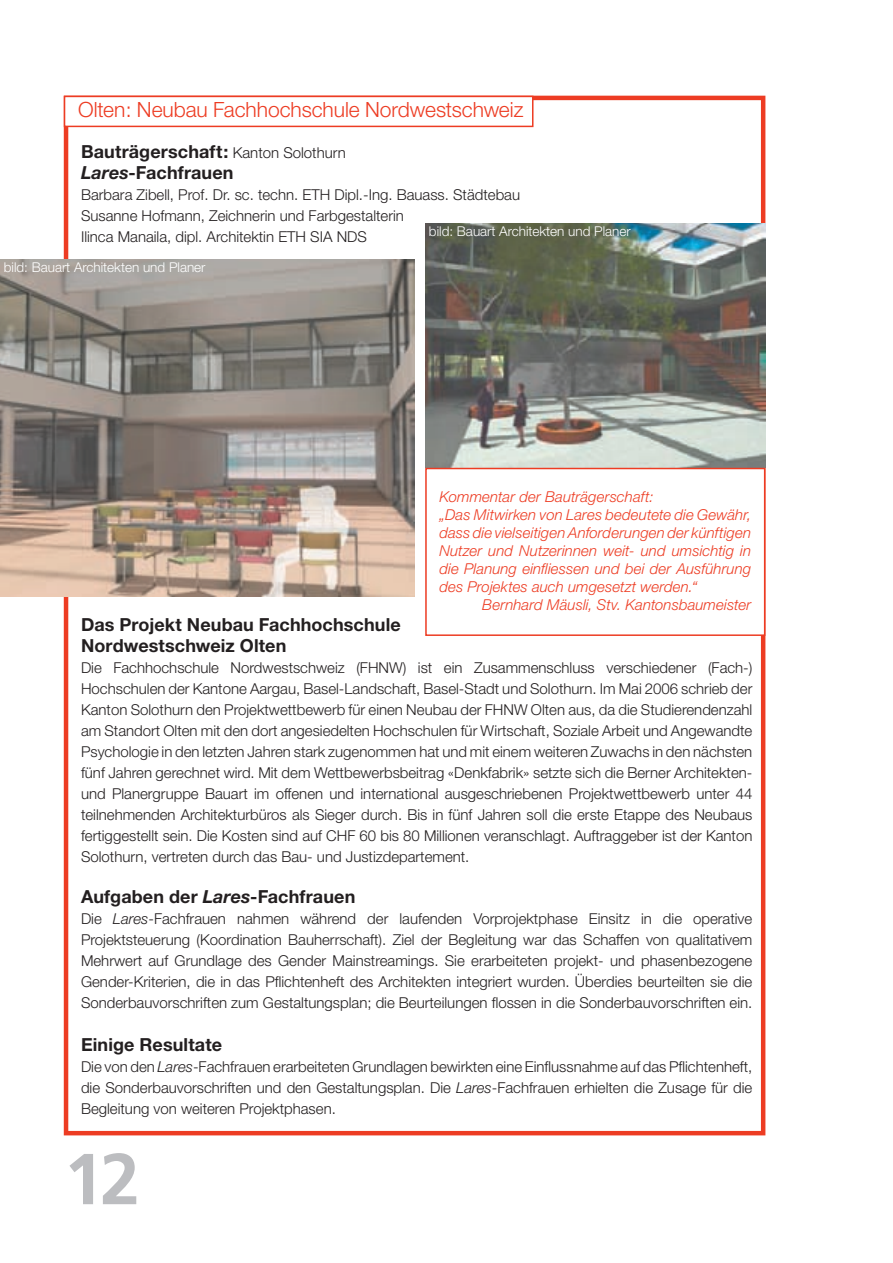
<style>
.page{position:relative;width:893px;height:1263px;background:#fff}
.page>*{position:absolute;margin:0;border:0;box-sizing:border-box;transform-origin:0 0}
.t1{font:700 72px "Frutiger";color:#bcbdc0}
.t2{font:300 21px "Helvetica Neue";letter-spacing:-.005em;color:#ed3c23}
.t3{font:700 18px/21.6px "Helvetica Neue";letter-spacing:.005em;color:#231f20}
.t4{font:300 15px/21px "Helvetica Neue";color:#231f20;text-align:justify}
.t5{font:italic 300 15px/18px "Helvetica Neue";letter-spacing:.005em;color:#ed3c23}
.t6{font:300 13.5px "Helvetica Neue";color:#fff}
.s1{font-weight:300;font-size:15px}
.s2{font-style:italic}
</style>
<div class="page">
<img style="left:0;top:259px;width:415px;height:338px">
<img style="left:425px;top:223px;width:340px;height:245px">
<div style="left:64px;top:96px;width:469px;height:31px;border:2px solid #ed3c23"></div>
<div style="left:425px;top:468px;width:340px;height:168px;border:2px solid #ed3c23"></div>
<h2 class="t2" style="left:78px;top:97px;width:447px">Olten: Neubau Fachhochschule Nordwestschweiz</h2>
<p class="t3" style="left:81px;top:140px;width:266px">Bauträgerschaft: <span class="s1">Kanton Solothurn<br></span><span class="s2">Lares</span>-Fachfrauen</p>
<p class="t4" style="left:81px;top:184px;width:441px;text-align:left">Barbara Zibell, Prof. Dr. sc. techn. ETH Dipl.-Ing. Bauass. Städtebau<br>Susanne Hofmann, Zeichnerin und Farbgestalterin<br>Ilinca Manaila, dipl. Architektin ETH SIA NDS</p>
<p class="t6" style="left:429px;top:223px;width:203px">bild: Bauart Architekten und Planer</p>
<p class="t6" style="left:4px;top:259px;width:203px">bild: Bauart Architekten und Planer</p>
<p class="t5" style="left:439px;top:487px;width:313px">Kommentar der Bauträgerschaft:<br>„Das Mitwirken von Lares bedeutete die Gewähr, dass die vielseitigen Anforderungen der künftigen Nutzer und Nutzerinnen weit- und umsichtig in die Planung einfliessen und bei der Ausführung des Projektes auch umgesetzt werden.“</p>
<p class="t5" style="left:482px;top:595px;width:270px">Bernhard Mäusli, Stv. Kantonsbaumeister</p>
<p class="t3" style="left:81px;top:613px;width:321px">Das Projekt Neubau Fachhochschule<br>Nordwestschweiz Olten</p>
<p class="t4" style="left:81px;top:657px;width:673px">Die Fachhochschule Nordwestschweiz (FHNW) ist ein Zusammenschluss verschiedener (Fach-)<br>Hochschulen der Kantone Aargau, Basel-Landschaft, Basel-Stadt und Solothurn. Im Mai 2006 schrieb der Kanton Solothurn den Projektwettbewerb für einen Neubau der FHNW Olten aus, da die Studierendenzahl am Standort Olten mit den dort angesiedelten Hochschulen für Wirtschaft, Soziale Arbeit und Angewandte Psychologie in den letzten Jahren stark zugenommen hat und mit einem weiteren Zuwachs in den nächsten fünf Jahren gerechnet wird. Mit dem Wettbewerbsbeitrag «Denkfabrik» setzte sich die Berner Architekten&shy;und Planergruppe Bauart im offenen und international ausgeschriebenen Projektwettbewerb unter 44 teilnehmenden Architekturbüros als Sieger durch. Bis in fünf Jahren soll die erste Etappe des Neubaus fertiggestellt sein. Die Kosten sind auf CHF 60 bis 80 Millionen veranschlagt. Auftraggeber ist der Kanton Solothurn, vertreten durch das Bau- und Justizdepartement.</p>
<p class="t3" style="left:81px;top:885px;width:276px">Aufgaben der <span class="s2">Lares</span>-Fachfrauen</p>
<p class="t4" style="left:81px;top:908px;width:673px">Die <span class="s2">Lares</span>-Fachfrauen nahmen während der laufenden Vorprojektphase Einsitz in die operative Projektsteuerung (Koordination Bauherrschaft). Ziel der Begleitung war das Schaffen von qualitativem Mehrwert auf Grundlage des Gender Mainstreamings. Sie erarbeiteten projekt- und phasenbezogene Gender-Kriterien, die in das Pflichtenheft des Architekten integriert wurden. Überdies beurteilten sie die Sonderbauvorschriften zum Gestaltungsplan; die Beurteilungen flossen in die Sonderbauvorschriften ein.</p>
<p class="t3" style="left:81px;top:1033px;width:143px">Einige Resultate</p>
<p class="t4" style="left:81px;top:1055px;width:673px">Die von den <span class="s2">Lares</span>-Fachfrauen erarbeiteten Grundlagen bewirkten eine Einflussnahme auf das Pflichtenheft, die Sonderbauvorschriften und den Gestaltungsplan. Die <span class="s2">Lares</span>-Fachfrauen erhielten die Zusage für die Begleitung von weiteren Projektphasen.</p>
<h1 class="t1" style="left:64px;top:1137px;width:78px">12</h1>
</div>
